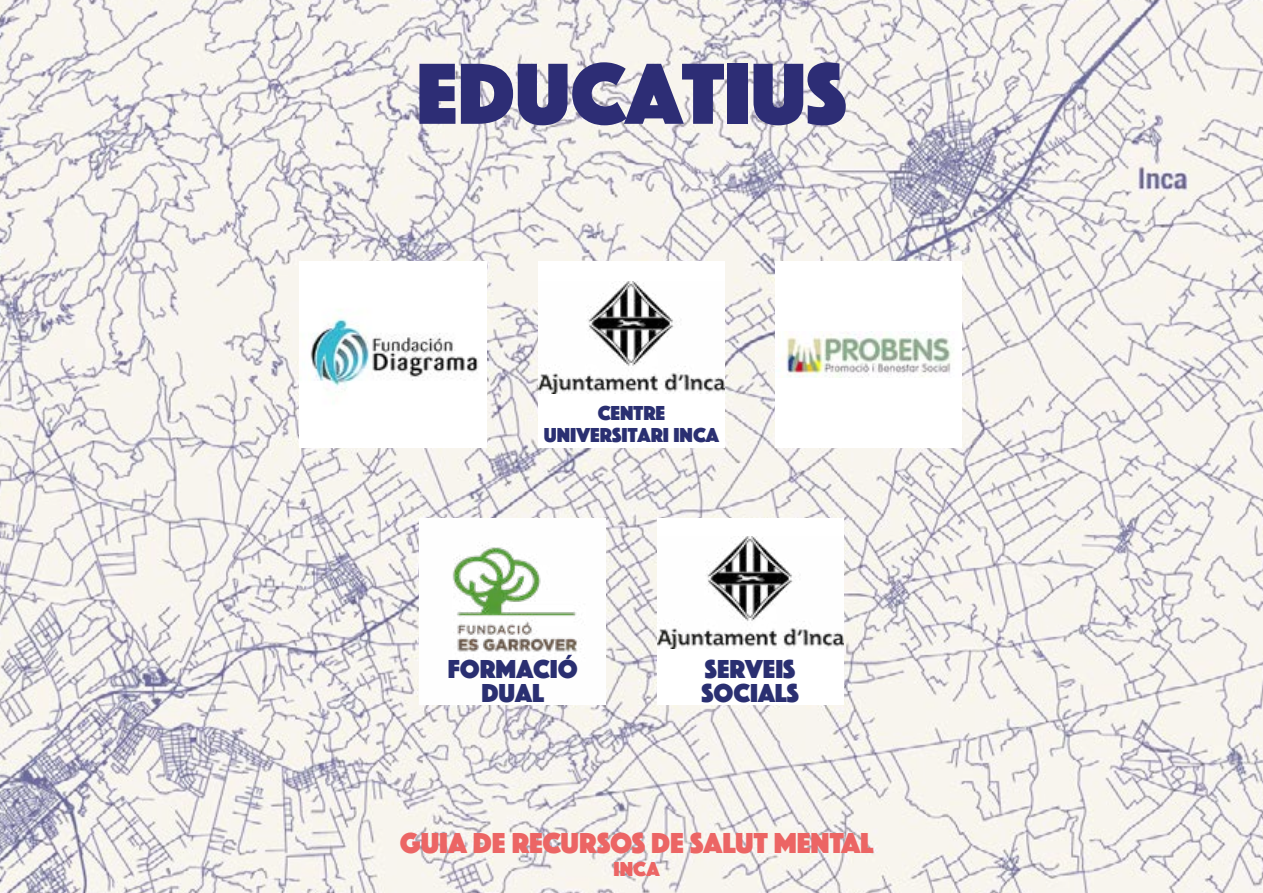
<style>
.page{position:relative;width:1263px;height:893px;background:#fff}
.page>*{position:absolute;margin:0;border:0;box-sizing:border-box;transform-origin:0 0}
.t1{font:90px "Phosphate Solid";color:#2d2d75}
.t2{font:30px "Phosphate Solid";color:#ec6564}
.t3{font:27px/24px "Phosphate Solid";color:#2a2f71;text-align:center}
.t4{font:21px/22.5px "Phosphate Solid";color:#2a2f71;text-align:center}
.t5{font:21px "Phosphate Solid";color:#ec6564}
</style>
<div class="page">
<img style="left:0;top:0;width:1263px;height:893px">
<div style="left:775px;top:261px;width:187px;height:187px;background:#fff"></div>
<img style="left:781px;top:331px;width:172px;height:47px">
<img style="left:419px;top:518px;width:187px;height:187px">
<div style="left:657px;top:518px;width:187px;height:187px;background:#fff"></div>
<img style="left:657px;top:536px;width:187px;height:113px">
<img style="left:300px;top:261px;width:186px;height:187px">
<div style="left:538px;top:261px;width:186px;height:187px;background:#fff"></div>
<img style="left:538px;top:281px;width:186px;height:113px">
<h1 class="t1" style="left:416px;top:30px;width:432px">EDUCATIUS</h1>
<p class="t4" style="left:544px;top:400px;width:177px">CENTRE<br>UNIVERSITARI INCA</p>
<p class="t3" style="left:448px;top:656px;width:132px">FORMACIÓ<br>DUAL</p>
<p class="t3" style="left:701px;top:656px;width:99px;text-align:left">SERVEIS<br>SOCIALS</p>
<p class="t2" style="left:400px;top:822px;width:475px">GUIA DE RECURSOS DE SALUT MENTAL</p>
<p class="t5" style="left:613px;top:854px;width:48px">INCA</p>
</div>
